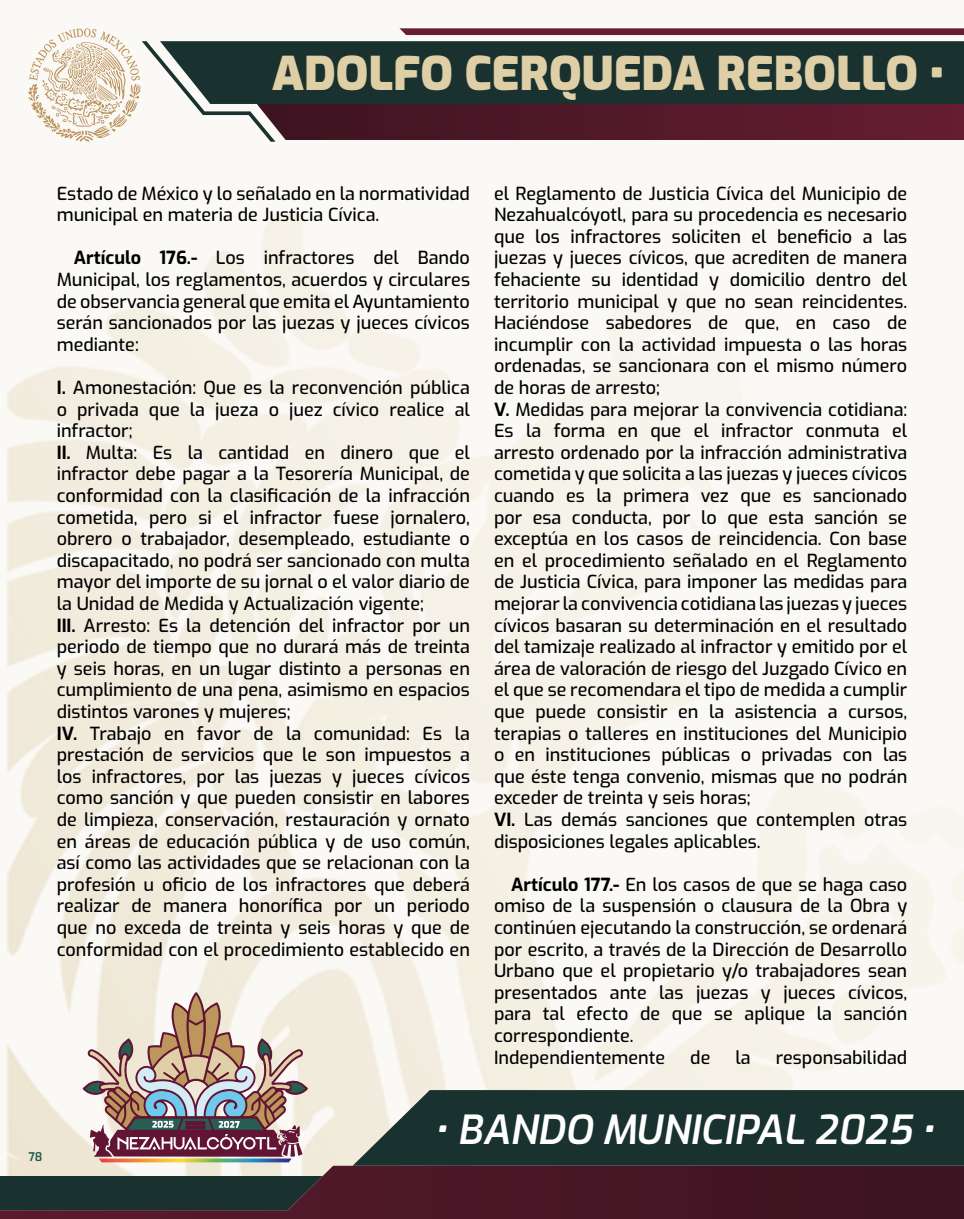
<style>
.page{position:relative;width:964px;height:1219px;background:#fff}
.page>*{position:absolute;margin:0;border:0;box-sizing:border-box;transform-origin:0 0}
.t1{font:900 46.2px "Exo";color:#dfcfa7}
.t2{font:italic 600 40px "Exo";color:#fff}
.t3{font:500 18px/21.6px "Exo";color:#000}
.t4{font:600 12px "Exo";color:#255b4e}
.s1{font-weight:700}
</style>
<div class="page">
<img style="left:4px;top:210px;width:960px;height:956px">
<svg style="left:0;top:1166px;width:353px;height:53px"></svg>
<svg style="left:353px;top:1090px;width:611px;height:129px"></svg>
<svg style="left:28px;top:28px;width:936px;height:114px"></svg>
<svg style="left:83px;top:992px;width:225px;height:170px"></svg>
<h1 class="t1" style="left:272px;top:38px;width:673px">ADOLFO CERQUEDA REBOLLO •</h1>
<p class="t3" style="left:57px;top:181px;width:415px">Estado de México y lo señalado en la normatividad municipal en materia de Justicia Cívica.</p>
<p class="t3" style="left:57px;top:246px;width:415px;text-align:justify;text-indent:17px"><span class="s1">Artículo 176.-</span> Los infractores del Bando Municipal, los reglamentos, acuerdos y circulares de observancia general que emita el Ayuntamiento serán sancionados por las juezas y jueces cívicos mediante:</p>
<p class="t3" style="left:57px;top:376px;width:415px"><span class="s1">I.</span> Amonestación: Que es la reconvención pública o privada que la jueza o juez cívico realice al infractor;<br><span class="s1">II.</span> Multa: Es la cantidad en dinero que el infractor debe pagar a la Tesorería Municipal, de conformidad con la clasificación de la infracción cometida, pero si el infractor fuese jornalero, obrero o trabajador, desempleado, estudiante o discapacitado, no podrá ser sancionado con multa mayor del importe de su jornal o el valor diario de la Unidad de Medida y Actualización vigente;<br><span class="s1">III.</span> Arresto: Es la detención del infractor por un periodo de tiempo que no durará más de treinta y seis horas, en un lugar distinto a personas en cumplimiento de una pena, asimismo en espacios distintos varones y mujeres;<br><span class="s1">IV.</span> Trabajo en favor de la comunidad: Es la prestación de servicios que le son impuestos a los infractores, por las juezas y jueces cívicos como sanción y que pueden consistir en labores de limpieza, conservación, restauración y ornato en áreas de educación pública y de uso común, así como las actividades que se relacionan con la profesión u oficio de los infractores que deberá realizar de manera honorífica por un periodo que no exceda de treinta y seis horas y que de conformidad con el procedimiento establecido en</p>
<p class="t3" style="left:494px;top:181px;width:415px">el Reglamento de Justicia Cívica del Municipio de Nezahualcóyotl, para su procedencia es necesario que los infractores soliciten el beneficio a las juezas y jueces cívicos, que acrediten de manera fehaciente su identidad y domicilio dentro del territorio municipal y que no sean reincidentes.<br>Haciéndose sabedores de que, en caso de incumplir con la actividad impuesta o las horas ordenadas, se sancionara con el mismo número de horas de arresto;<br><span class="s1">V.</span> Medidas para mejorar la convivencia cotidiana:<br>Es la forma en que el infractor conmuta el arresto ordenado por la infracción administrativa cometida y que solicita a las juezas y jueces cívicos cuando es la primera vez que es sancionado por esa conducta, por lo que esta sanción se exceptúa en los casos de reincidencia. Con base en el procedimiento señalado en el Reglamento de Justicia Cívica, para imponer las medidas para mejorar la convivencia cotidiana las juezas y jueces cívicos basaran su determinación en el resultado del tamizaje realizado al infractor y emitido por el área de valoración de riesgo del Juzgado Cívico en el que se recomendara el tipo de medida a cumplir que puede consistir en la asistencia a cursos, terapias o talleres en instituciones del Municipio o en instituciones públicas o privadas con las que éste tenga convenio, mismas que no podrán exceder de treinta y seis horas;<br><span class="s1">VI.</span> Las demás sanciones que contemplen otras disposiciones legales aplicables.</p>
<p class="t3" style="left:494px;top:872px;width:415px;text-indent:17px"><span class="s1">Artículo 177.-</span> En los casos de que se haga caso omiso de la suspensión o clausura de la Obra y continúen ejecutando la construcción, se ordenará por escrito, a través de la Dirección de Desarrollo Urbano que el propietario y/o trabajadores sean presentados ante las juezas y jueces cívicos, para tal efecto de que se aplique la sanción correspondiente.<br>Independientemente</p>
<p class="t3" style="left:690px;top:1045px;width:22px">de</p>
<p class="t3" style="left:735px;top:1045px;width:17px">la</p>
<p class="t3" style="left:776px;top:1045px;width:133px">responsabilidad</p>
<p class="t4" style="left:28px;top:1147px;width:16px">78</p>
<h2 class="t2" style="left:435px;top:1100px;width:501px">• BANDO MUNICIPAL 2025 •</h2>
</div>
